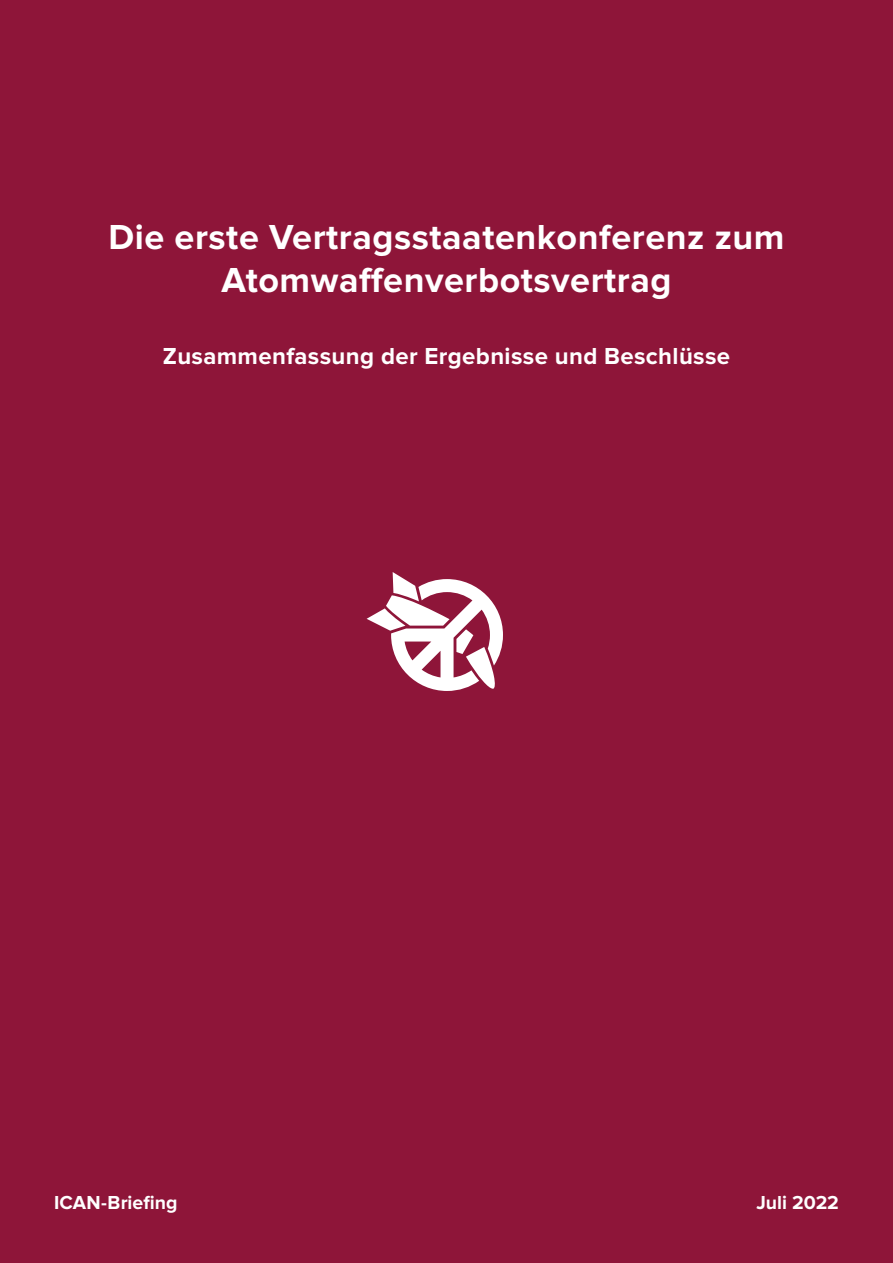
<style>
.page{position:relative;width:893px;height:1263px;background:#8e1539}
.page>*{position:absolute;margin:0;border:0;box-sizing:border-box;transform-origin:0 0}
.t1{font:700 36px/43.2px "Proxima Nova";letter-spacing:.015em;color:#fff;text-align:center}
.t2{font:700 24px "Proxima Nova";letter-spacing:.015em;color:#fff}
.t3{font:700 19.5px "Proxima Nova";color:#fff}
</style>
<div class="page">
<svg style="left:367px;top:572px;width:136px;height:119px"></svg>
<p class="t1" style="left:108px;top:216px;width:678px">Die erste Vertragsstaatenkonferenz zum<br>Atomwaffenverbotsvertrag</p>
<p class="t2" style="left:163px;top:342px;width:569px">Zusammenfassung der Ergebnisse und Beschlüsse</p>
<p class="t3" style="left:54px;top:1191px;width:125px">ICAN-Briefing</p>
<p class="t3" style="left:756px;top:1191px;width:84px">Juli 2022</p>
</div>
